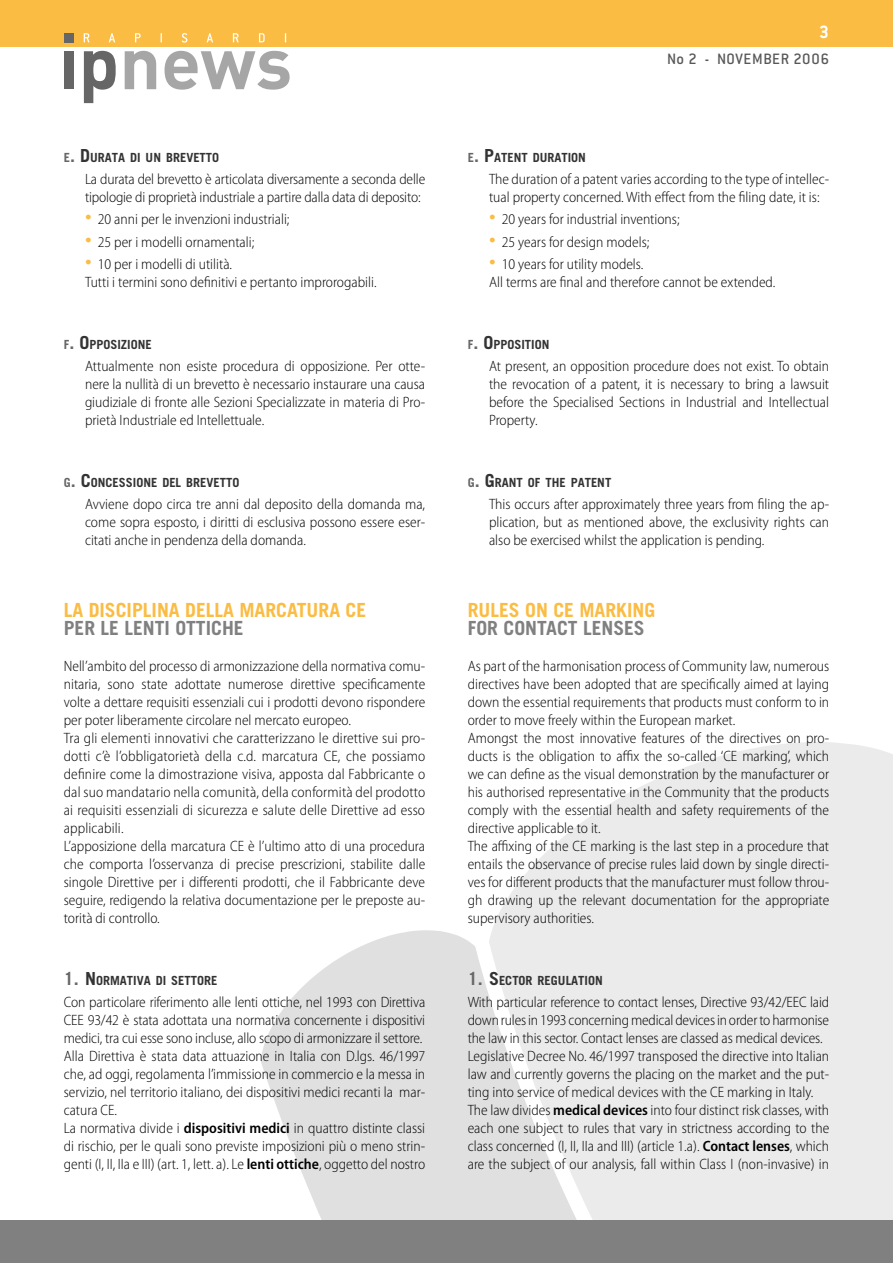
<style>
.page{position:relative;width:893px;height:1263px;background:#fff}
.page>*{position:absolute;margin:0;border:0;box-sizing:border-box;transform-origin:0 0}
.t1{font:300 semi-condensed 27px/22.2px "Myriad Pro";color:#fabc43;text-align:justify}
.t2{font:700 19.5px "Trade Gothic LT Std";color:#fabc43}
.t3{font:700 19.5px "Trade Gothic LT Std";color:#808080}
.t4{font:500 16.5px "Conduit ITC";letter-spacing:.04em;color:#58585a}
.t5{font:300 semi-condensed 15px/18px "Myriad Pro";color:#000}
.t6{font:700 12.6px "Trade Gothic LT Std";color:#333}
.s1{color:#666}
.s2{font-size:18px;color:#666}
.s3{font-size:18px}
.s4{font-weight:600}
</style>
<div class="page">
<svg style="left:261px;top:930px;width:228px;height:290px;fill:#e0e0e0"></svg>
<svg style="left:489px;top:742px;width:404px;height:478px;background:#ececec"></svg>
<div style="left:0;top:0;width:893px;height:47px;background:#fabc43"></div>
<div style="left:0;top:1220px;width:893px;height:43px;background:#808080"></div>
<div style="left:64px;top:33px;width:9px;height:10px;background:#666"></div>
<div style="left:64px;top:51px;width:9px;height:38px;background:#666"></div>
<svg style="left:84px;top:51px;width:32px;height:52px"></svg>
<svg style="left:125px;top:51px;width:31px;height:38px"></svg>
<svg style="left:165px;top:51px;width:125px;height:39px"></svg>
<svg style="left:84px;top:33px;width:5px;height:9px"></svg>
<svg style="left:109px;top:33px;width:6px;height:9px"></svg>
<svg style="left:135px;top:33px;width:6px;height:9px"></svg>
<svg style="left:182px;top:33px;width:5px;height:10px"></svg>
<svg style="left:207px;top:33px;width:6px;height:9px"></svg>
<svg style="left:233px;top:33px;width:6px;height:9px"></svg>
<svg style="left:259px;top:33px;width:6px;height:9px"></svg>
<p class="t6" style="left:64px;top:150px;width:157px"><span class="s1">E</span><span class="s2">.</span> <span class="s3">D</span>URATA DI UN BREVETTO</p>
<p class="t5" style="left:85px;top:170px;width:342px">La durata del brevetto è articolata diversamente a seconda delle tipologie di proprietà industriale a partire dalla data di deposito:</p>
<p class="t5" style="left:98px;top:209px;width:193px;line-height:22.2px">20 anni per le invenzioni industriali;<br>25 per i modelli ornamentali;<br>10 per i modelli di utilità.</p>
<p class="t5" style="left:85px;top:273px;width:293px">Tutti i termini sono definitivi e pertanto improrogabili.</p>
<h1 class="t1" style="left:85px;top:205px;width:8px">• • •</h1>
<p class="t6" style="left:64px;top:336px;width:89px"><span class="s1">F</span><span class="s2">.</span> <span class="s3">O</span>PPOSIZIONE</p>
<p class="t5" style="left:85px;top:357px;width:342px;text-align:justify">Attualmente non esiste procedura di opposizione. Per otte&shy;nere la nullità di un brevetto è necessario instaurare una causa giudiziale di fronte alle Sezioni Specializzate in materia di Pro&shy;prietà Industriale ed Intellettuale.</p>
<p class="t6" style="left:64px;top:475px;width:177px"><span class="s1">G</span><span class="s2">.</span> <span class="s3">C</span>ONCESSIONE DEL BREVETTO</p>
<p class="t5" style="left:85px;top:495px;width:342px;text-align:justify">Avviene dopo circa tre anni dal deposito della domanda ma, come sopra esposto, i diritti di esclusiva possono essere eser&shy;citati anche in pendenza della domanda.</p>
<h2 class="t2" style="left:64px;top:598px;width:293px">LA DISCIPLINA DELLA MARCATURA CE</h2>
<h2 class="t3" style="left:64px;top:616px;width:181px">PER LE LENTI OTTICHE</h2>
<p class="t5" style="left:64px;top:657px;width:363px">Nell’ambito del processo di armonizzazione della normativa comu&shy;nitaria, sono state adottate numerose direttive specificamente volte a dettare requisiti essenziali cui i prodotti devono rispondere per poter liberamente circolare nel mercato europeo.<br>Tra gli elementi innovativi che caratterizzano le direttive sui pro&shy;dotti c’è l’obbligatorietà della c.d. marcatura CE, che possiamo definire come la dimostrazione visiva, apposta dal Fabbricante o dal suo mandatario nella comunità, della conformità del prodotto ai requisiti essenziali di sicurezza e salute delle Direttive ad esso applicabili.<br>L’apposizione della marcatura CE è l’ultimo atto di una procedura che comporta l’osservanza di precise prescrizioni, stabilite dalle singole Direttive per i differenti prodotti, che il Fabbricante deve seguire, redigendo la relativa documentazione per le preposte au&shy;torità di controllo.</p>
<p class="t6" style="left:64px;top:973px;width:155px"><span class="s2">1.</span> <span class="s3">N</span> ORMATIVA DI SETTORE</p>
<p class="t5" style="left:64px;top:993px;width:363px">Con particolare riferimento alle lenti ottiche, nel 1993 con Direttiva CEE 93/42 è stata adottata una normativa concernente i dispositivi medici, tra cui esse sono incluse, allo scopo di armonizzare il settore.<br>Alla Direttiva è stata data attuazione in Italia con D.lgs. 46/1997 che, ad oggi, regolamenta l’immissione in commercio e la messa in servizio, nel territorio italiano, dei dispositivi medici recanti la mar&shy;catura CE.<br>La normativa divide i <span class="s4">dispositivi medici</span> in quattro distinte classi di rischio, per le quali sono previste imposizioni più o meno strin&shy;genti (I, II, IIa e III) (art. 1, lett. a). Le <span class="s4">lenti ottiche</span>, oggetto del nostro</p>
<p class="t4" style="left:667px;top:49px;width:164px">NO 2 - NOVEMBER 2006</p>
<p class="t6" style="left:468px;top:150px;width:120px"><span class="s1">E</span><span class="s2">.</span> <span class="s3">P</span>ATENT DURATION</p>
<p class="t5" style="left:489px;top:170px;width:342px">The duration of a patent varies according to the type of intellec&shy;tual property concerned. With effect from the filing date, it is:</p>
<p class="t5" style="left:502px;top:209px;width:179px;line-height:22.2px">20 years for industrial inventions;<br>25 years for design models;<br>10 years for utility models.</p>
<p class="t5" style="left:489px;top:273px;width:288px">All terms are final and therefore cannot be extended.</p>
<h1 class="t1" style="left:489px;top:205px;width:8px">• • •</h1>
<p class="t6" style="left:468px;top:336px;width:83px"><span class="s1">F</span><span class="s2">.</span> <span class="s3">O</span>PPOSITION</p>
<p class="t5" style="left:489px;top:357px;width:342px;text-align:justify">At present, an opposition procedure does not exist. To obtain the revocation of a patent, it is necessary to bring a lawsuit before the Specialised Sections in Industrial and Intellectual Property.</p>
<p class="t6" style="left:468px;top:475px;width:145px"><span class="s1">G</span><span class="s2">.</span> <span class="s3">G</span>RANT OF THE PATENT</p>
<p class="t5" style="left:489px;top:495px;width:342px;text-align:justify">This occurs after approximately three years from filing the ap&shy;plication, but as mentioned above, the exclusivity rights can also be exercised whilst the application is pending.</p>
<h2 class="t2" style="left:468px;top:598px;width:189px">RULES ON CE MARKING</h2>
<h2 class="t3" style="left:468px;top:616px;width:179px">FOR CONTACT LENSES</h2>
<p class="t5" style="left:468px;top:657px;width:363px">As part of the harmonisation process of Community law, numerous directives have been adopted that are specifically aimed at laying down the essential requirements that products must conform to in order to move freely within the European market.<br>Amongst the most innovative features of the directives on pro&shy;ducts is the obligation to affix the so-called ‘CE marking’, which we can define as the visual demonstration by the manufacturer or his authorised representative in the Community that the products comply with the essential health and safety requirements of the directive applicable to it.<br>The affixing of the CE marking is the last step in a procedure that entails the observance of precise rules laid down by single directi&shy;ves for different products that the manufacturer must follow throu&shy;gh drawing up the relevant documentation for the appropriate supervisory authorities.</p>
<p class="t6" style="left:468px;top:973px;width:137px"><span class="s2">1.</span> <span class="s3">S</span>ECTOR REGULATION</p>
<p class="t5" style="left:468px;top:993px;width:363px">With particular reference to contact lenses, Directive 93/42/EEC laid down rules in 1993 concerning medical devices in order to harmonise the law in this sector. Contact lenses are classed as medical devices.<br>Legislative Decree No. 46/1997 transposed the directive into Italian law and currently governs the placing on the market and the put&shy;ting into service of medical devices with the CE marking in Italy.<br>The law divides <span class="s4">medical devices</span> into four distinct risk classes, with each one subject to rules that vary in strictness according to the class concerned (I, II, IIa and III) (article 1.a). <span class="s4">Contact lenses</span>, which are the subject of our analysis, fall within Class I (non-invasive) in</p>
</div>
